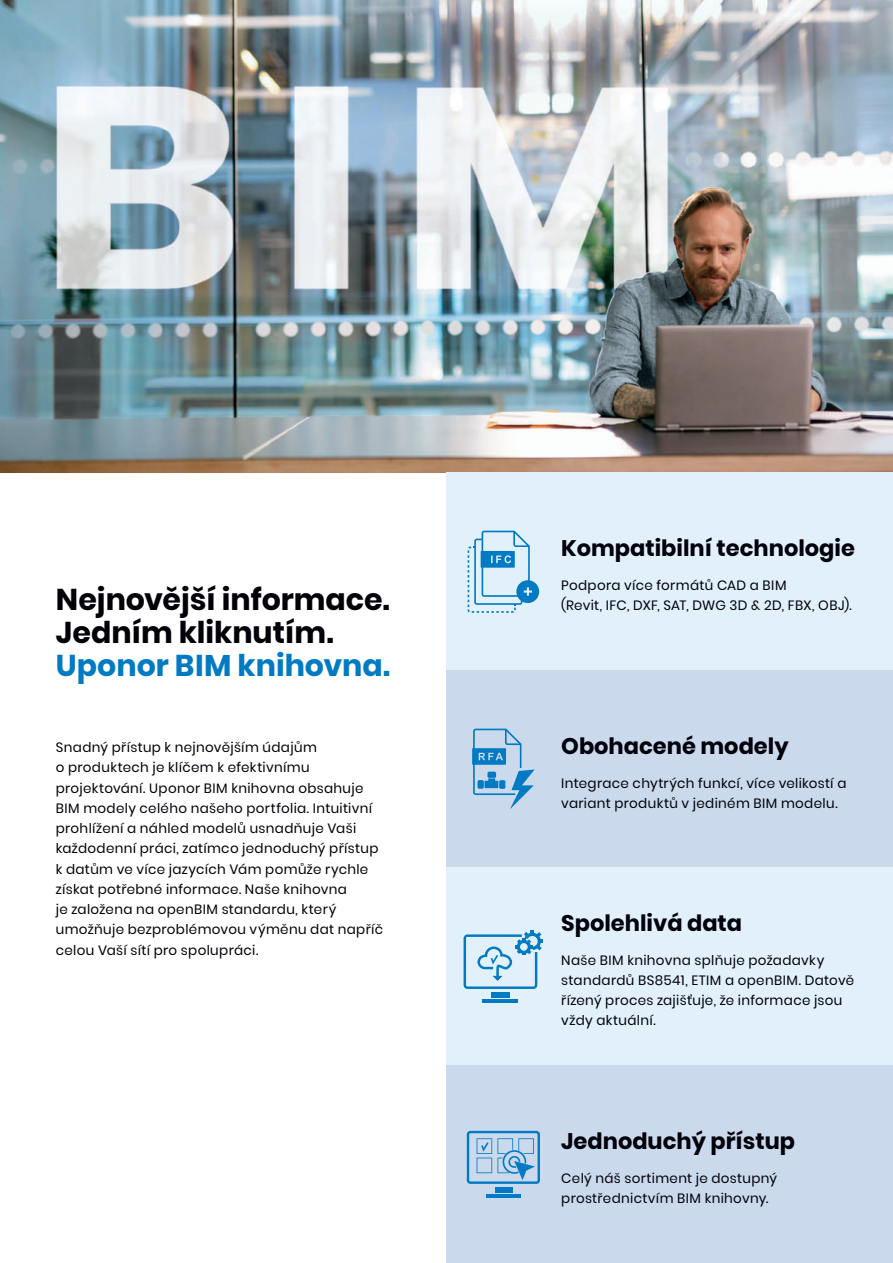
<style>
.page{position:relative;width:893px;height:1263px;background:#fff}
.page>*{position:absolute;margin:0;border:0;box-sizing:border-box;transform-origin:0 0}
.t1{font:700 30px/33px "Poppins";color:#000109}
.t2{font:700 30px "Poppins";color:#007ac2}
.t3{font:700 22.5px "Poppins";color:#000109}
.t4{font:13.5px/20.2px "Poppins";letter-spacing:.025em;color:#000109}
</style>
<div class="page">
<img style="left:0;top:0;width:893px;height:472px">
<div style="left:446px;top:472px;width:447px;height:198px;background:#e1f0fa"></div>
<div style="left:446px;top:670px;width:447px;height:197px;background:#cad9eb"></div>
<div style="left:446px;top:867px;width:447px;height:198px;background:#e1f0fa"></div>
<div style="left:446px;top:1065px;width:447px;height:198px;background:#cad9eb"></div>
<svg style="left:468px;top:531px;width:71px;height:82px"></svg>
<svg style="left:472px;top:729px;width:63px;height:80px"></svg>
<hr style="left:482px;top:999px;width:36px;height:3px;background:#007ac2">
<div style="left:491px;top:992px;width:18px;height:5px;background:#007ac2"></div>
<svg style="left:464px;top:930px;width:79px;height:59px"></svg>
<hr style="left:487px;top:1194px;width:34px;height:3px;background:#007ac2">
<div style="left:495px;top:1187px;width:18px;height:5px;background:#007ac2"></div>
<svg style="left:467px;top:1131px;width:73px;height:53px"></svg>
<h1 class="t1" style="left:56px;top:583px;width:336px">Nejnovější informace.<br>Jedním kliknutím.</h1>
<h1 class="t2" style="left:56px;top:648px;width:336px">Uponor BIM knihovna.</h1>
<p class="t4" style="left:56px;top:737px;width:329px">Snadný přístup k nejnovějším údajům<br>o produktech je klíčem k efektivnímu projektování. Uponor BIM knihovna obsahuje BIM modely celého našeho portfolia. Intuitivní prohlížení a náhled modelů usnadňuje Vaši každodenní práci, zatímco jednoduchý přístup k datům ve více jazycích Vám pomůže rychle získat potřebné informace. Naše knihovna<br>je založena na openBIM standardu, který umožňuje bezproblémovou výměnu dat napříč celou Vaší sítí pro spolupráci.</p>
<h2 class="t3" style="left:561px;top:535px;width:295px">Kompatibilní technologie</h2>
<p class="t4" style="left:561px;top:575px;width:292px">Podpora více formátů CAD a BIM<br>(Revit, IFC, DXF, SAT, DWG 3D &amp; 2D, FBX, OBJ).</p>
<h2 class="t3" style="left:561px;top:733px;width:229px">Obohacené modely</h2>
<p class="t4" style="left:561px;top:773px;width:287px">Integrace chytrých funkcí, více velikostí a variant produktů v jediném BIM modelu.</p>
<h2 class="t3" style="left:561px;top:910px;width:182px">Spolehlivá data</h2>
<p class="t4" style="left:561px;top:950px;width:294px">Naše BIM knihovna splňuje požadavky standardů BS8541, ETIM a openBIM. Datově řízený proces zajišťuje, že informace jsou vždy aktuální.</p>
<h2 class="t3" style="left:561px;top:1128px;width:235px">Jednoduchý přístup</h2>
<p class="t4" style="left:561px;top:1168px;width:217px">Celý náš sortiment je dostupný prostřednictvím BIM knihovny.</p>
</div>
